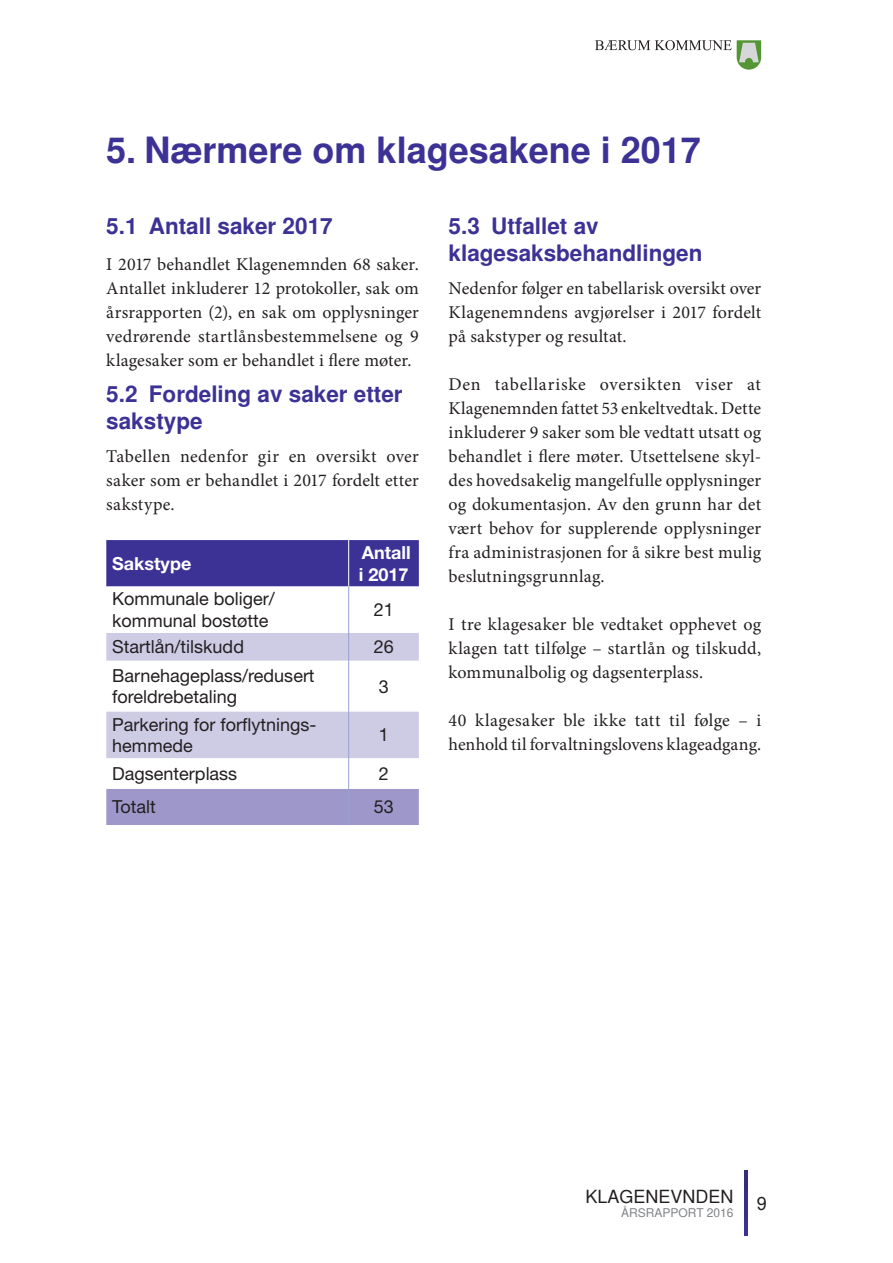
<style>
.page{position:relative;width:893px;height:1263px;background:#fff}
.page>*{position:absolute;margin:0;border:0;box-sizing:border-box;transform-origin:0 0}
.t1{font:700 36px "Helvetica";color:#3c3296}
.t2{font:700 22.5px/27px "Helvetica";color:#3c3296}
.Brødtekst{font:18px/24px "Minion Pro";letter-spacing:.01em;color:#231f20;text-align:justify}
.t3{font:18px/21.6px "Helvetica Neue LT Std";color:#231f20}
.t4{font:700 18px/21.6px "Helvetica Neue LT Std";color:#fff}
.t5{font:18px "Helvetica";color:#231f20}
.t6{font:12px "Helvetica";color:#808285}
</style>
<div class="page">
<svg style="left:595px;top:40px;width:166px;height:30px"></svg>
<svg style="left:745px;top:1170px;width:3px;height:66px"></svg>
<div style="left:106px;top:540px;width:313px;height:46px;background:#3c3296"></div>
<svg style="left:106px;top:586px;width:313px;height:203px"></svg>
<div style="left:106px;top:789px;width:313px;height:36px;background:#9e98ca"></div>
<hr style="left:348px;top:540px;width:1px;height:46px;background:#fff">
<hr style="left:348px;top:586px;width:1px;height:47px;background:#95a2d2">
<svg style="left:106px;top:633px;width:313px;height:125px"></svg>
<hr style="left:348px;top:661px;width:1px;height:51px;background:#95a2d2">
<hr style="left:348px;top:712px;width:1px;height:46px;background:#95a2d2">
<hr style="left:348px;top:758px;width:1px;height:31px;background:#95a2d2">
<hr style="left:348px;top:789px;width:1px;height:36px;background:#95a2d2">
<p class="t1" style="left:106px;top:129px;width:596px">5. Nærmere om klagesakene i 2017</p>
<p class="t2" style="left:106px;top:212px;width:228px">5.1 Antall saker 2017</p>
<p class="Brødtekst" style="left:106px;top:252px;width:314px">I 2017 behandlet Klagenemnden 68 saker.<br>Antallet inkluderer 12 protokoller, sak om årsrapporten (2), en sak om opplysninger vedrørende startlånsbestemmelsene og 9 klagesaker som er behandlet i flere møter.</p>
<p class="t2" style="left:106px;top:380px;width:298px">5.2 Fordeling av saker etter sakstype</p>
<p class="Brødtekst" style="left:106px;top:444px;width:314px">Tabellen nedenfor gir en oversikt over saker som er behandlet i 2017 fordelt etter sakstype.</p>
<p class="t4" style="left:112px;top:552px;width:81px">Sakstype</p>
<p class="t4" style="left:359px;top:541px;width:53px">Antall i 2017</p>
<p class="t3" style="left:112px;top:588px;width:164px">Kommunale boliger/ kommunal bostøtte</p>
<p class="t3" style="left:374px;top:599px;width:22px">21</p>
<p class="t3" style="left:112px;top:636px;width:133px">Startlån/tilskudd</p>
<p class="t3" style="left:374px;top:636px;width:22px">26</p>
<p class="t3" style="left:112px;top:664px;width:204px">Barnehageplass/redusert foreldrebetaling</p>
<p class="t3" style="left:379px;top:675px;width:12px">3</p>
<p class="t3" style="left:112px;top:713px;width:206px">Parkering for forflytnings&shy;hemmede</p>
<p class="t3" style="left:379px;top:724px;width:12px">1</p>
<p class="t3" style="left:112px;top:762px;width:127px">Dagsenterplass</p>
<p class="t3" style="left:379px;top:762px;width:12px">2</p>
<p class="t3" style="left:112px;top:796px;width:45px">Totalt</p>
<p class="t3" style="left:374px;top:796px;width:22px">53</p>
<p class="t2" style="left:449px;top:212px;width:255px">5.3 Utfallet av klagesaksbehandlingen</p>
<p class="Brødtekst" style="left:449px;top:276px;width:314px">Nedenfor følger en tabellarisk oversikt over Klagenemndens avgjørelser i 2017 fordelt på sakstyper og resultat.</p>
<p class="Brødtekst" style="left:449px;top:372px;width:314px">Den tabellariske oversikten viser at Klagenemnden fattet 53 enkeltvedtak. Dette inkluderer 9 saker som ble vedtatt utsatt og behandlet i flere møter. Utsettelsene skyl&shy;des hovedsakelig mangelfulle opplysninger og dokumentasjon. Av den grunn har det vært behov for supplerende opplysninger fra administrasjonen for å sikre best mulig beslutningsgrunnlag.</p>
<p class="Brødtekst" style="left:449px;top:612px;width:314px">I tre klagesaker ble vedtaket opphevet og klagen tatt tilfølge – startlån og tilskudd, kommunalbolig og dagsenterplass.</p>
<p class="Brødtekst" style="left:449px;top:708px;width:314px">40 klagesaker ble ikke tatt til følge – i henhold til forvaltningslovens klageadgang.</p>
<p class="t5" style="left:585px;top:1186px;width:150px">KLAGENEVNDEN</p>
<p class="t6" style="left:621px;top:1206px;width:114px">ÅRSRAPPORT 2016</p>
<p class="t5" style="left:757px;top:1193px;width:12px">9</p>
</div>
